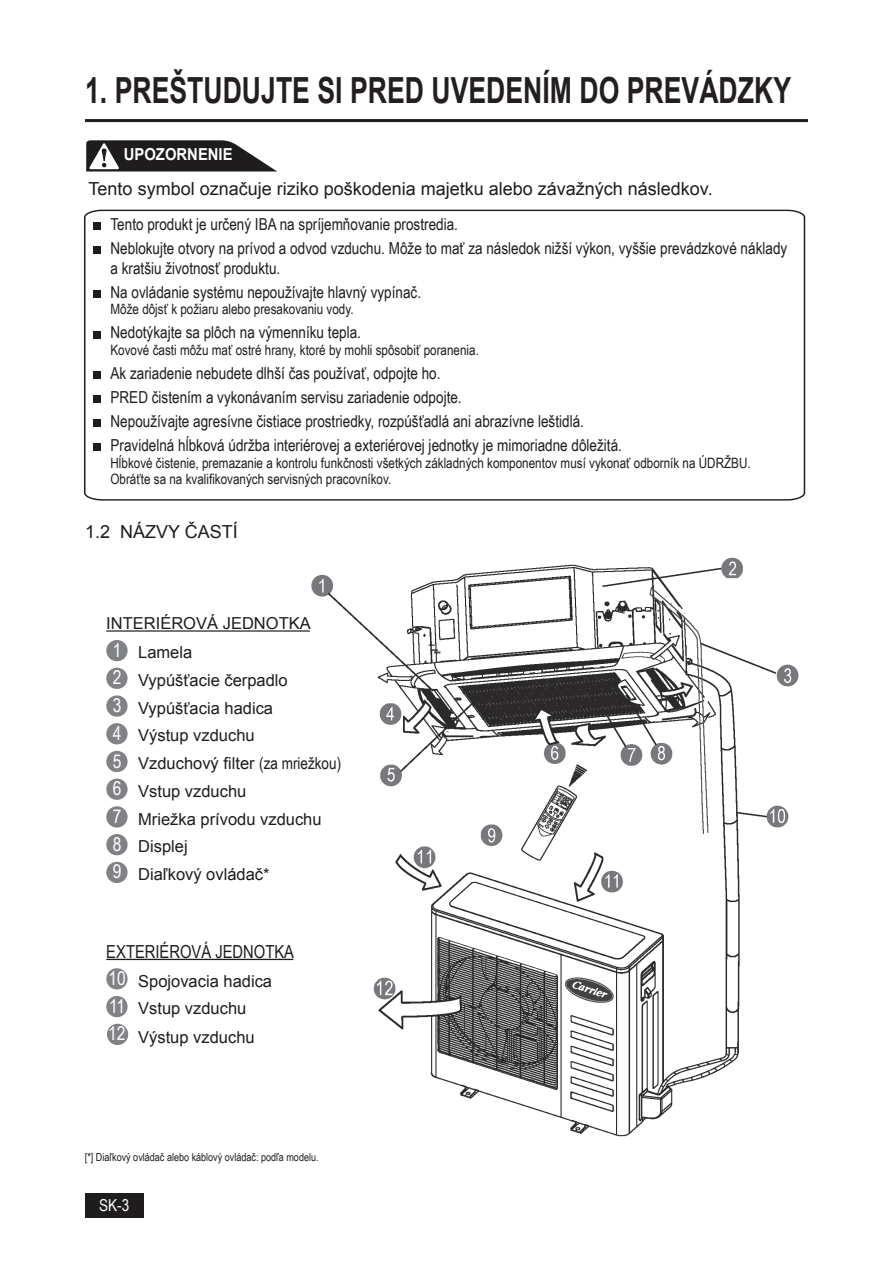
<style>
.page{position:relative;width:893px;height:1263px;background:#fff}
.page>*{position:absolute;margin:0;border:0;box-sizing:border-box;transform-origin:0 0}
.t1{font:700 36px "Arial";color:#231f20;scale:.74 1}
.t2{font:18px "Arial";color:#1f1c1d}
.t3{font:18px "Arial Narrow";color:#1f1c1d}
.t4{font:16.5px/24px "Arial Narrow";color:#1f1c1d}
.t5{font:16.5px/27.9px "Arial";color:#1f1c1d}
.t6{font:700 16.5px "Arial";color:#fff;scale:.9 1}
.t7{font:16.5px "Arial Narrow";color:#fff}
.t8{font:14.25px/16.5px "Arial Narrow";color:#1f1c1d}
.t9{font:11.1px "Arial Narrow";color:#1f1c1d}
.s1{font-family:"Arial Narrow";font-size:19.05px;color:#fff}
.s2{font-family:"Arial Narrow"}
</style>
<div class="page">
<img style="left:311px;top:557px;width:488px;height:580px">
<hr style="left:85px;top:119px;width:723px;height:3px;background:#1f1c1d">
<svg style="left:86px;top:140px;width:191px;height:31px"></svg>
<svg style="left:84px;top:210px;width:721px;height:291px"></svg>
<hr style="left:106px;top:630px;width:204px;height:2px;background:#1f1c1d">
<svg style="left:106px;top:640px;width:22px;height:21px"></svg>
<svg style="left:106px;top:668px;width:22px;height:21px"></svg>
<svg style="left:106px;top:695px;width:22px;height:22px"></svg>
<svg style="left:106px;top:723px;width:22px;height:21px"></svg>
<svg style="left:106px;top:751px;width:22px;height:21px"></svg>
<svg style="left:106px;top:779px;width:22px;height:21px"></svg>
<svg style="left:106px;top:806px;width:22px;height:21px"></svg>
<svg style="left:106px;top:834px;width:22px;height:21px"></svg>
<svg style="left:106px;top:862px;width:22px;height:21px"></svg>
<hr style="left:106px;top:959px;width:187px;height:1px;background:#1f1c1d">
<svg style="left:106px;top:968px;width:22px;height:21px"></svg>
<svg style="left:106px;top:996px;width:22px;height:21px"></svg>
<svg style="left:107px;top:1024px;width:21px;height:21px"></svg>
<svg style="left:93px;top:222px;width:8px;height:8px"></svg>
<svg style="left:93px;top:246px;width:8px;height:8px"></svg>
<svg style="left:93px;top:290px;width:8px;height:8px"></svg>
<svg style="left:93px;top:331px;width:8px;height:7px"></svg>
<svg style="left:93px;top:371px;width:8px;height:8px"></svg>
<svg style="left:93px;top:395px;width:8px;height:8px"></svg>
<svg style="left:93px;top:419px;width:8px;height:8px"></svg>
<svg style="left:93px;top:444px;width:8px;height:7px"></svg>
<div style="left:85px;top:1193px;width:58px;height:24px;background:#1f1c1d"></div>
<h1 class="t1" style="left:85px;top:66px;width:956px">1. PREŠTUDUJTE SI PRED UVEDENÍM DO PREVÁDZKY</h1>
<p class="t6" style="left:124px;top:143px;width:123px">UPOZORNENIE</p>
<p class="t2" style="left:89px;top:177px;width:626px">Tento symbol označuje riziko poškodenia majetku alebo závažných následkov.</p>
<p class="t4" style="left:111px;top:211px;width:678px">Tento produkt je určený IBA na spríjemňovanie prostredia.<br>Neblokujte otvory na prívod a odvod vzduchu. Môže to mať za následok nižší výkon, vyššie prevádzkové náklady</p>
<p class="t4" style="left:111px;top:255px;width:312px">a kratšiu životnosť produktu.<br>Na ovládanie systému nepoužívajte hlavný vypínač.</p>
<p class="t8" style="left:111px;top:300px;width:245px">Môže dôjsť k požiaru alebo presakovaniu vody.</p>
<p class="t4" style="left:111px;top:320px;width:252px">Nedotýkajte sa plôch na výmenníku tepla.</p>
<p class="t8" style="left:111px;top:341px;width:370px">Kovové časti môžu mať ostré hrany, ktoré by mohli spôsobiť poranenia.</p>
<p class="t4" style="left:111px;top:360px;width:513px">Ak zariadenie nebudete dlhší čas používať, odpojte ho.<br>PRED čistením a vykonávaním servisu zariadenie odpojte.<br>Nepoužívajte agresívne čistiace prostriedky, rozpúšťadlá ani abrazívne leštidlá.<br>Pravidelná hĺbková údržba interiérovej a exteriérovej jednotky je mimoriadne dôležitá.</p>
<p class="t8" style="left:111px;top:454px;width:642px">Hĺbkové čistenie, premazanie a kontrolu funkčnosti všetkých základných komponentov musí vykonať odborník na ÚDRŽBU.<br>Obráťte sa na kvalifikovaných servisných pracovníkov.</p>
<p class="t2" style="left:85px;top:520px;width:154px">1.2 NÁZVY ČASTÍ</p>
<p class="t5" style="left:113px;top:610px;width:230px;text-indent:-6px">INTERIÉROVÁ JEDNOTKA<br><span class="s1">1</span> Lamela<br><span class="s1">2</span> Vypúšťacie čerpadlo<br><span class="s1">3</span> Vypúšťacia hadica<br><span class="s1">4</span> Výstup vzduchu<br><span class="s1">5</span> Vzduchový filter <span class="s2">(za mriežkou)<br></span><span class="s1">6</span> Vstup vzduchu<br><span class="s1">7</span> Mriežka prívodu vzduchu<br><span class="s1">8</span> Displej<br><span class="s1">9</span> Diaľkový ovládač*</p>
<p class="t3" style="left:106px;top:938px;width:189px">EXTERIÉROVÁ JEDNOTKA</p>
<p class="t5" style="left:108px;top:967px;width:165px"><span class="s1">10</span> Spojovacia hadica<br><span class="s1">11</span> Vstup vzduchu<br><span class="s1">12</span> Výstup vzduchu</p>
<p class="t9" style="left:85px;top:1149px;width:235px">[*] Diaľkový ovládač alebo káblový ovládač: podľa modelu.</p>
<p class="t7" style="left:99px;top:1193px;width:32px">SK-3</p>
</div>
